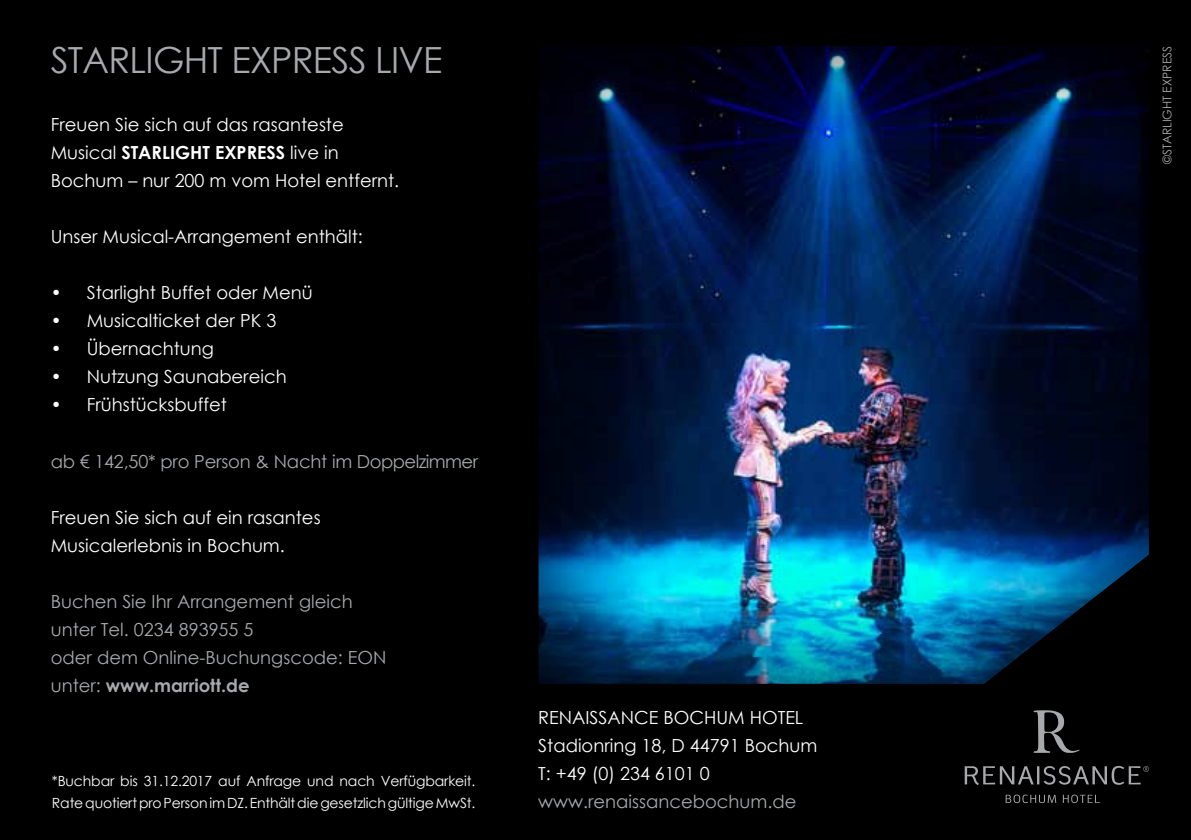
<style>
.page{position:relative;width:1191px;height:840px;background:#fff}
.page>*{position:absolute;margin:0;border:0;box-sizing:border-box;transform-origin:0 0}
.t1{font:36px "Century Gothic";letter-spacing:-.02em;color:#a7a9ac}
.t2{font:18px/28px "Century Gothic";color:#fff}
.t3{font:18px/28px "Century Gothic";color:#a7a9ac}
.t4{font:14px/22px "Century Gothic";letter-spacing:-.01em;color:#fff}
.t5{font:12px "Century Gothic";color:#a7a9ac}
.s1{font-weight:700}
</style>
<div class="page">
<div style="left:0;top:0;width:1191px;height:839px;background:#000"></div>
<svg style="left:964px;top:766px;width:185px;height:18px"></svg>
<svg style="left:1033px;top:710px;width:46px;height:42px"></svg>
<svg style="left:1005px;top:794px;width:51px;height:8px"></svg>
<svg style="left:1062px;top:794px;width:34px;height:8px"></svg>
<div style="left:536px;top:45px;width:614px;height:640px;background:#000;opacity:.75"></div>
<h1 class="t1" style="left:51px;top:35px;width:53px">Starlig</h1>
<h1 class="t1" style="left:184px;top:35px;width:256px">ht Expr ess LIVE</h1>
<p class="t2" style="left:51px;top:110px;width:350px">Freuen Sie sich auf das rasanteste<br>Musical <span class="s1">STARLIGHT EXPRESS</span> live in<br>Bochum – nur 200 m vom Hotel entfernt.</p>
<p class="t2" style="left:51px;top:222px;width:314px">U nser Musical-Arrangement enthält:</p>
<p class="t2" style="left:51px;top:278px;width:263px">• Starlight Buffet oder Menü</p>
<p class="t2" style="left:51px;top:306px;width:227px">• Musicalticket der PK 3</p>
<p class="t2" style="left:51px;top:334px;width:165px">• Übernachtung</p>
<p class="t2" style="left:51px;top:362px;width:237px">• N utzung Saunabereich</p>
<p class="t2" style="left:51px;top:390px;width:178px">• Frühstücksbuffet</p>
<p class="t3" style="left:51px;top:446px;width:429px">ab € 142,50* pro Person &amp; N acht im Doppelzimmer</p>
<p class="t2" style="left:51px;top:502px;width:271px">Freuen Sie sich auf ein rasantes<br>Musicalerlebnis in Bochum.</p>
<p class="t3" style="left:51px;top:586px;width:310px">Buchen Sie Ihr Arrangement gleich unter Tel. 0234 893955 5<br>oder dem Online-Buchungscode: EON unter: <span class="s1">www.marriott.de</span></p>
<p class="t4" style="left:52px;top:769px;width:425px">*Buchbar bis 31.12.2017 auf Anfrage und nach Verfügbarkeit.<br>Rate quotiert pro Person im DZ. Enthält die gesetzlich gültige MwSt.</p>
<p class="t2" style="left:538px;top:702px;width:96px">RENAISSANCE</p>
<p class="t2" style="left:663px;top:702px;width:15px">BOCHUM</p>
<p class="t2" style="left:749px;top:702px;width:12px">HOTE</p>
<p class="t2" style="left:538px;top:702px;width:280px;text-indent:257px">L<br>Stadionring 18, D 44791 Bochum<br>T: +49 (0) 234 6101 0</p>
<p class="t3" style="left:538px;top:786px;width:259px">www.renaissancebochum.de</p>
<p class="t5" style="left:1158px;top:164px;width:120px;rotate:-90deg">©STARLIGHT EXPRESS</p>
</div>
